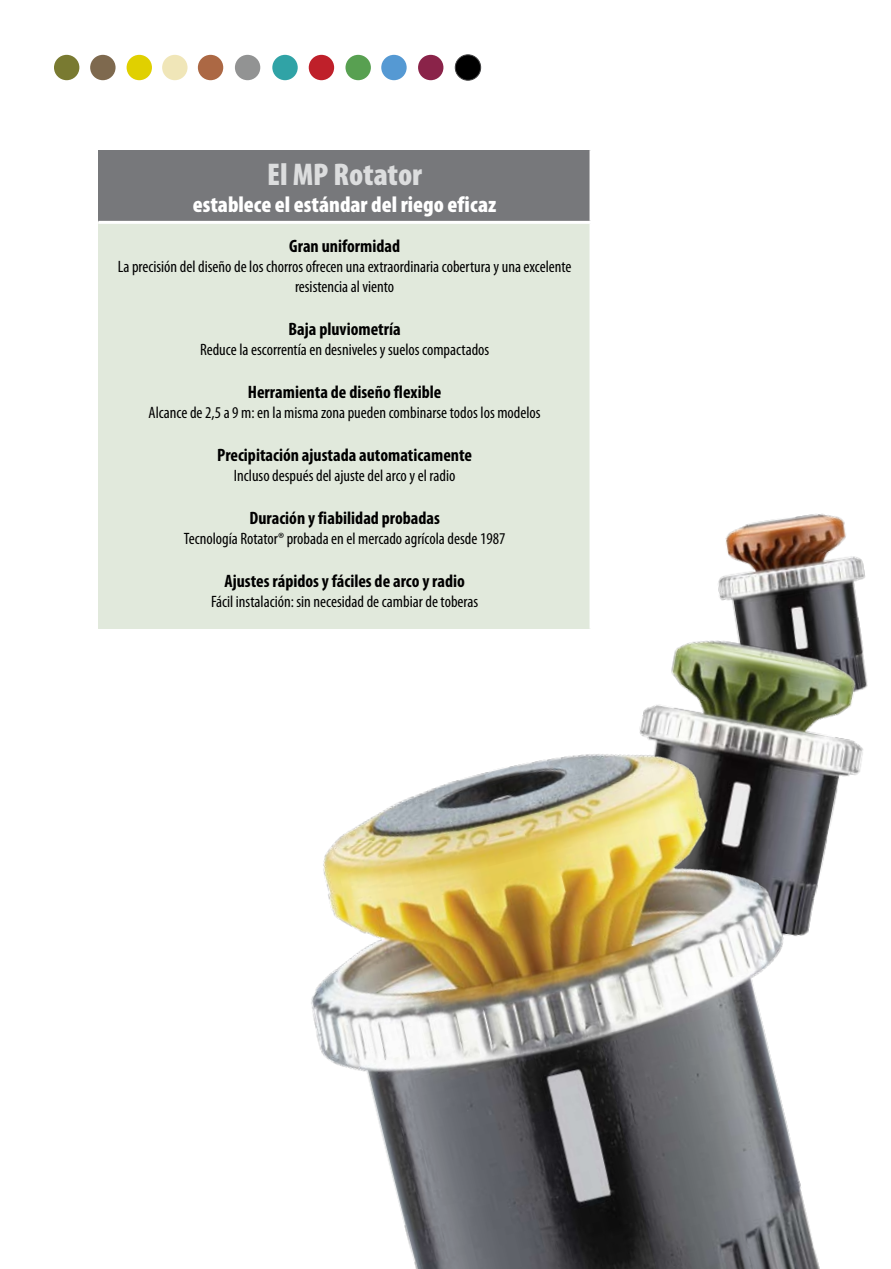
<style>
.page{position:relative;width:891px;height:1269px;background:#fff}
.page>*{position:absolute;margin:0;border:0;box-sizing:border-box;transform-origin:0 0}
.t1{font:900 condensed 31.5px "Myriad Pro";color:#dcddde}
.t2{font:900 condensed 22.5px "Myriad Pro";color:#fff}
.t3{font:700 condensed 18px "Myriad Pro";color:#000}
.t4{font:condensed 16.5px/19.8px "Myriad Pro";color:#000;text-align:center}
</style>
<div class="page">
<img style="left:725px;top:513px;width:140px;height:61px">
<img style="left:697px;top:574px;width:169px;height:68px">
<img style="left:311px;top:642px;width:557px;height:627px">
<div style="left:127px;top:55px;width:25px;height:25px;background:#e0d000;border-radius:50%"></div>
<div style="left:162px;top:55px;width:26px;height:25px;background:#f0e6b8;border-radius:50%"></div>
<div style="left:198px;top:55px;width:25px;height:25px;background:#ac6844;border-radius:50%"></div>
<div style="left:235px;top:55px;width:25px;height:25px;background:#929393;border-radius:50%"></div>
<div style="left:272px;top:55px;width:26px;height:25px;background:#30a3a6;border-radius:50%"></div>
<div style="left:309px;top:55px;width:25px;height:25px;background:#bf202a;border-radius:50%"></div>
<div style="left:455px;top:55px;width:26px;height:25px;background:#000;border-radius:50%"></div>
<div style="left:455px;top:55px;width:26px;height:25px;border:1px solid #414142;border-radius:50%"></div>
<div style="left:381px;top:55px;width:26px;height:25px;background:#5599d3;border-radius:50%"></div>
<div style="left:418px;top:55px;width:25px;height:25px;background:#8a2349;border-radius:50%"></div>
<div style="left:90px;top:55px;width:26px;height:25px;background:#7e694e;border-radius:50%"></div>
<div style="left:54px;top:55px;width:25px;height:25px;background:#797a31;border-radius:50%"></div>
<div style="left:346px;top:55px;width:25px;height:25px;background:#58a051;border-radius:50%"></div>
<div style="left:98px;top:150px;width:493px;height:72px;background:#77787b"></div>
<div style="left:98px;top:222px;width:493px;height:407px;background:#e1e9dc"></div>
<hr style="left:590px;top:150px;width:3px;height:71px;background:#fff">
<hr style="left:98px;top:221px;width:495px;height:3px;background:#fff">
<hr style="left:590px;top:224px;width:3px;height:405px;background:#fff">
<h1 class="t1" style="left:267px;top:157px;width:156px">El MP Rotator</h1>
<h2 class="t2" style="left:193px;top:192px;width:305px">establece el estándar del riego eficaz</h2>
<p class="t3" style="left:289px;top:235px;width:112px">Gran uniformidad</p>
<p class="t4" style="left:118px;top:256px;width:455px">La precisión del diseño de los chorros ofrecen una extraordinaria cobertura y una excelente resistencia al viento</p>
<p class="t3" style="left:289px;top:318px;width:114px">Baja pluviometría</p>
<p class="t4" style="left:200px;top:339px;width:291px">Reduce la escorrentía en desniveles y suelos compactados</p>
<p class="t3" style="left:248px;top:381px;width:195px">Herramienta de diseño flexible</p>
<p class="t4" style="left:149px;top:402px;width:394px">Alcance de 2,5 a 9 m: en la misma zona pueden combinarse todos los modelos</p>
<p class="t3" style="left:217px;top:444px;width:257px">Precipitación ajustada automaticamente</p>
<p class="t4" style="left:234px;top:465px;width:223px">Incluso después del ajuste del arco y el radio</p>
<p class="t3" style="left:249px;top:507px;width:192px">Duración y fiabilidad probadas</p>
<p class="t4" style="left:184px;top:528px;width:323px">Tecnología Rotator® probada en el mercado agrícola desde 1987</p>
<p class="t3" style="left:224px;top:570px;width:242px">Ajustes rápidos y fáciles de arco y radio</p>
<p class="t4" style="left:211px;top:591px;width:269px">Fácil instalación: sin necesidad de cambiar de toberas</p>
</div>
